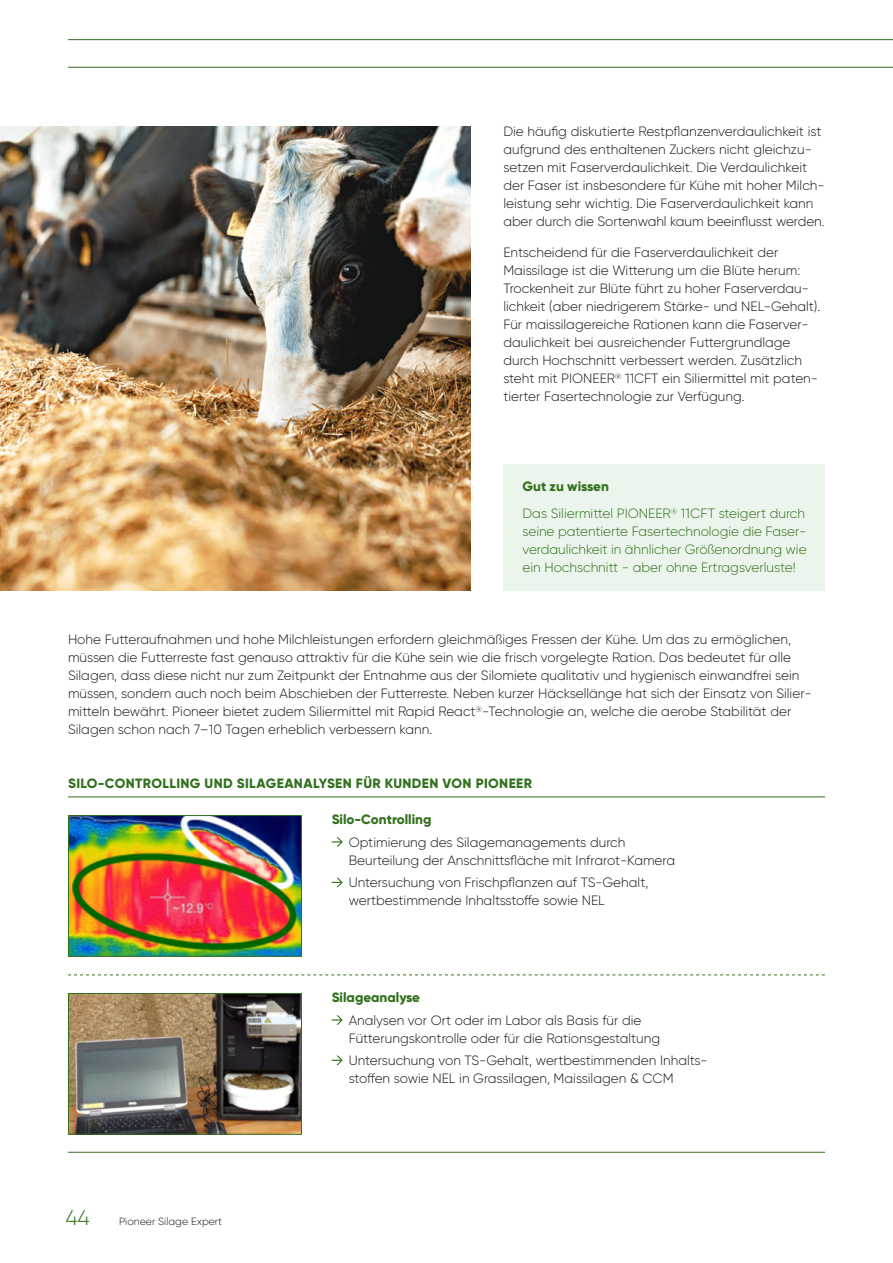
<style>
.page{position:relative;width:893px;height:1263px;background:#fff}
.page>*{position:absolute;margin:0;border:0;box-sizing:border-box;transform-origin:0 0}
.t1{font:300 21px "Gilroy";color:#32711e}
.Subhead_schwarz{font:300 13.5px/18px "Gilroy";color:#1a1a18}
.t2{font:300 13.5px/18px "Gilroy";color:#32711e;text-align:justify}
.Subhead_schwarz-2{font:800 13.5px "Gilroy";letter-spacing:.03em;color:#32711e}
.Subhead_schwarz-3{font:800 13.5px "Gilroy";letter-spacing:.005em;color:#32711e}
.t3{font:300 10.5px "Gilroy";color:#1a1a18}
</style>
<div class="page">
<hr style="left:68px;top:67px;width:825px;height:1px;background:#32711e">
<hr style="left:68px;top:39px;width:825px;height:1px;background:#32711e">
<img style="left:70px;top:817px;width:230px;height:138px">
<div style="left:68px;top:815px;width:234px;height:142px;border:1px solid #32711e"></div>
<img style="left:70px;top:995px;width:230px;height:138px">
<div style="left:68px;top:993px;width:234px;height:142px;border:1px solid #32711e"></div>
<hr style="left:68px;top:796px;width:757px;height:1px;background:#32711e">
<hr style="left:68px;top:1152px;width:757px;height:1px;background:#32711e">
<svg style="left:68px;top:974px;width:757px;height:1px"></svg>
<svg style="left:332px;top:837px;width:11px;height:10px"></svg>
<svg style="left:332px;top:878px;width:11px;height:9px"></svg>
<svg style="left:332px;top:1015px;width:11px;height:10px"></svg>
<svg style="left:332px;top:1055px;width:11px;height:10px"></svg>
<img style="left:0;top:127px;width:470px;height:463px">
<div style="left:503px;top:464px;width:322px;height:126px;background:#ebf5ec"></div>
<p class="Subhead_schwarz" style="left:503px;top:122px;width:323px">Die häufig diskutierte Restpflanzenverdaulichkeit ist aufgrund des enthaltenen Zuckers nicht gleichzu&shy;setzen mit Faserverdaulichkeit. Die Verdaulichkeit der Faser ist insbesondere für Kühe mit hoher Milch&shy;leistung sehr wichtig. Die Faserverdaulichkeit kann aber durch die Sortenwahl kaum beeinflusst werden.</p>
<p class="Subhead_schwarz" style="left:503px;top:243px;width:318px">Entscheidend für die Faserverdaulichkeit der Maissilage ist die Witterung um die Blüte herum:<br>Trockenheit zur Blüte führt zu hoher Faserverdau&shy;lichkeit (aber niedrigerem Stärke- und NEL-Gehalt).<br>Für maissilagereiche Rationen kann die Faserver&shy;daulichkeit bei ausreichender Futtergrundlage durch Hochschnitt verbessert werden. Zusätzlich steht mit PIONEER<sup>®</sup> 11CFT ein Siliermittel mit paten&shy;tierter Fasertechnologie zur Verfügung.</p>
<p class="Subhead_schwarz-3" style="left:522px;top:478px;width:88px">Gut zu wissen</p>
<p class="t2" style="left:522px;top:504px;width:286px">Das Siliermittel PIONEER<sup>®</sup> 11CFT steigert durch seine patentierte Fasertechnologie die Faser&shy;verdaulichkeit in ähnlicher Größenordnung wie ein Hochschnitt - aber ohne Ertragsverluste!</p>
<p class="Subhead_schwarz" style="left:68px;top:630px;width:745px">Hohe Futteraufnahmen und hohe Milchleistungen erfordern gleichmäßiges Fressen der Kühe. Um das zu ermöglichen, müssen die Futterreste fast genauso attraktiv für die Kühe sein wie die frisch vorgelegte Ration. Das bedeutet für alle Silagen, dass diese nicht nur zum Zeitpunkt der Entnahme aus der Silomiete qualitativ und hygienisch einwandfrei sein müssen, sondern auch noch beim Abschieben der Futterreste. Neben kurzer Häcksellänge hat sich der Einsatz von Silier&shy;mitteln bewährt. Pioneer bietet zudem Siliermittel mit Rapid React<sup>®</sup>-Technologie an, welche die aerobe Stabilität der Silagen schon nach 7–10 Tagen erheblich verbessern kann.</p>
<p class="Subhead_schwarz-2" style="left:68px;top:775px;width:466px">SILO-CONTROLLING UND SILAGEANALYSEN FÜR KUNDEN VON PIONEER</p>
<p class="Subhead_schwarz-3" style="left:332px;top:811px;width:101px">Silo-Controlling</p>
<p class="Subhead_schwarz" style="left:349px;top:833px;width:328px">Optimierung des Silagemanagements durch<br>Beurteilung der Anschnittsfläche mit Infrarot-Kamera</p>
<p class="Subhead_schwarz" style="left:349px;top:873px;width:301px">Untersuchung von Frischpflanzen auf TS-Gehalt, wertbestimmende Inhaltsstoffe sowie NEL</p>
<h1 class="t1" style="left:66px;top:1204px;width:25px">44</h1>
<p class="t3" style="left:119px;top:1214px;width:105px">Pioneer Silage Expert</p>
<p class="Subhead_schwarz-3" style="left:332px;top:989px;width:90px">Silageanalyse</p>
<p class="Subhead_schwarz" style="left:349px;top:1011px;width:313px">Analysen vor Ort oder im Labor als Basis für die<br>Fütterungskontrolle oder für die Rationsgestaltung</p>
<p class="Subhead_schwarz" style="left:349px;top:1051px;width:360px">Untersuchung von TS-Gehalt, wertbestimmenden Inhalts&shy;stoffen sowie NEL in Grassilagen, Maissilagen &amp; CCM</p>
</div>
